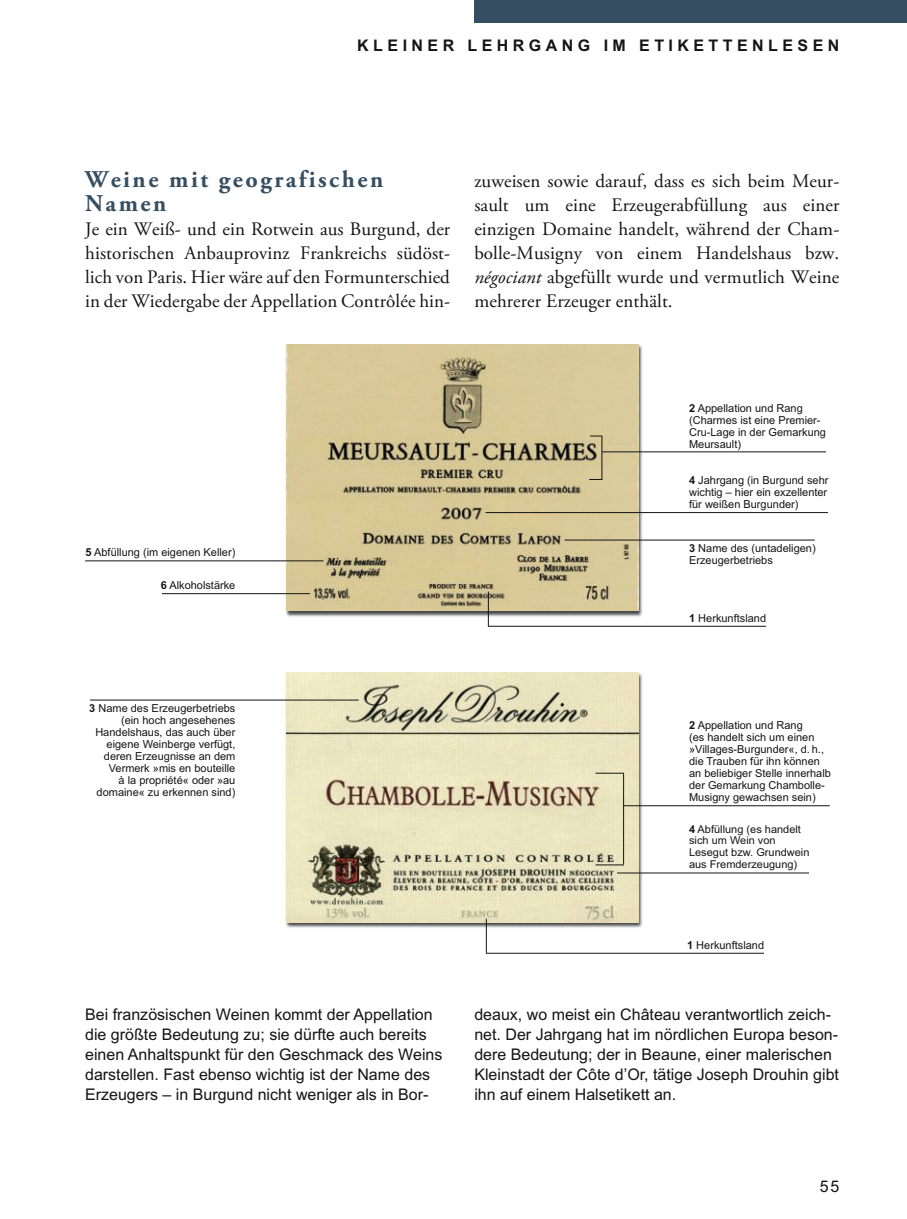
<style>
.page{position:relative;width:907px;height:1219px;background:#fff}
.page>*{position:absolute;margin:0;border:0;box-sizing:border-box;transform-origin:0 0}
.t1{font:700 24px/24px "Adobe Garamond Pro";letter-spacing:.105em;color:#364e61}
.t2{font:19px/24px "Adobe Garamond Pro";letter-spacing:.005em;color:#141414;text-align:justify}
.t3{font:16px/20px "Arial";color:#141414}
.t4{font:700 16px "Arial";letter-spacing:.28em;color:#141414}
.t5{font:11px/12px "Arial";color:#141414}
.t6{font:10.8px/11.8px "Arial";color:#141414}
.s1{font-style:italic}
.s2{font-weight:700}
</style>
<div class="page">
<div style="left:474px;top:0;width:433px;height:23px;background:#364e61"></div>
<img style="left:280px;top:672px;width:368px;height:260px">
<img style="left:286px;top:672px;width:352px;height:249px">
<img style="left:280px;top:344px;width:368px;height:276px">
<img style="left:286px;top:344px;width:352px;height:266px">
<hr style="left:602px;top:451px;width:224px;height:1px;background:#141414">
<hr style="left:488px;top:591px;width:1px;height:35px;background:#141414">
<hr style="left:565px;top:539px;width:250px;height:1px;background:#141414">
<hr style="left:488px;top:625px;width:278px;height:1px;background:#141414">
<hr style="left:486px;top:918px;width:1px;height:35px;background:#141414">
<hr style="left:486px;top:952px;width:278px;height:1px;background:#141414">
<hr style="left:485px;top:512px;width:343px;height:1px;background:#141414">
<hr style="left:623px;top:805px;width:207px;height:1px;background:#141414">
<hr style="left:601px;top:436px;width:1px;height:43px;background:#141414">
<svg style="left:589px;top:479px;width:13px;height:1px"></svg>
<svg style="left:590px;top:435px;width:12px;height:1px"></svg>
<hr style="left:623px;top:773px;width:1px;height:91px;background:#141414">
<svg style="left:595px;top:772px;width:29px;height:1px"></svg>
<svg style="left:595px;top:864px;width:29px;height:1px"></svg>
<hr style="left:617px;top:872px;width:192px;height:1px;background:#141414">
<hr style="left:90px;top:699px;width:269px;height:1px;background:#141414">
<hr style="left:162px;top:593px;width:148px;height:1px;background:#141414">
<hr style="left:85px;top:560px;width:238px;height:1px;background:#141414">
<h3 class="t4" style="left:357px;top:40px;width:483px">KLEINER LEHRGANG IM ETIKETTENLESEN</h3>
<h1 class="t1" style="left:85px;top:170px;width:299px">Weine mit geografischen<br>Namen</h1>
<h2 class="t2" style="left:85px;top:219px;width:367px">Je ein Weiß- und ein Rotwein aus Burgund, der historischen Anbauprovinz Frankreichs süd öst - lich von Paris. Hier wäre auf den Formunterschied in der Wiedergabe der Appellation Contrôlée hin -</h2>
<p class="t2" style="left:474px;top:171px;width:367px">zuweisen sowie darauf, dass es sich beim Meur - sault um eine Erzeugerabfüllung aus einer einzigen Domaine handelt, während der Cham&shy;bolle-Musigny von einem Handelshaus bzw. <span class="s1">négociant</span> abgefüllt wurde und vermutlich Weine mehrerer Erzeuger enthält.</p>
<p class="t5" style="left:86px;top:547px;width:151px"><span class="s2">5</span> Abfüllung (im eigenen Keller)</p>
<p class="t5" style="left:161px;top:580px;width:76px"><span class="s2">6</span> Alkoholstärke</p>
<p class="t5" style="left:89px;top:703px;width:148px;text-align:right"><span class="s2">3</span> Name des Erzeugerbetriebs (ein hoch angesehenes<br>Handelshaus, das auch über eigene Weinberge verfügt, deren Erzeugnisse an dem<br>Vermerk »mis en bouteille<br>à la propriété« oder »au domaine« zu erkennen sind)</p>
<p class="t5" style="left:689px;top:402px;width:138px"><span class="s2">2</span> Appellation und Rang (Charmes ist eine Premier-<br>Cru-Lage in der Gemarkung<br>Meursault)</p>
<p class="t5" style="left:689px;top:475px;width:141px;text-align:justify"><span class="s2">4</span> Jahrgang (in Burgund sehr wichtig – hier ein exzellenter für weißen Burgunder)</p>
<p class="t5" style="left:689px;top:543px;width:128px"><span class="s2">3</span> Name des (untadeligen)<br>Erzeugerbetriebs</p>
<p class="t5" style="left:689px;top:612px;width:79px"><span class="s2">1</span> Herkunftsland</p>
<p class="t5" style="left:689px;top:720px;width:143px"><span class="s2">2</span> Appellation und Rang<br>(es handelt sich um einen »Villages-Burgunder«, d. h., die Trauben für ihn können an beliebiger Stelle innerhalb der Gemarkung Chambolle-<br>Musigny gewachsen sein)</p>
<p class="t6" style="left:689px;top:823px;width:122px"><span class="s2">4</span> Abfüllung (es handelt sich um Wein von<br>Lesegut bzw. Grundwein aus Fremderzeugung)</p>
<p class="t5" style="left:687px;top:939px;width:79px"><span class="s2">1</span> Herkunftsland</p>
<p class="t3" style="left:85px;top:1005px;width:359px">Bei französi schen Weinen kommt der Appellation die größte Bedeutung zu; sie dürfte auch bereits einen Anhaltspunkt für den Geschmack des Weins darstellen. Fast ebenso wichtig ist der Name des Erzeugers – in Burgund nicht weniger als in Bor-</p>
<h3 class="t3" style="left:474px;top:1005px;width:366px">deaux, wo meist ein Château verantwortlich zeich&shy;net. Der Jahrgang hat im nördlichen Europa beson&shy;dere Bedeutung; der in Beaune, einer malerischen Kleinstadt der Côte d’Or, tätige Joseph Drouhin gibt ihn auf einem Halsetikett an.</h3>
<h3 class="t3" style="left:820px;top:1177px;width:21px">55</h3>
</div>
